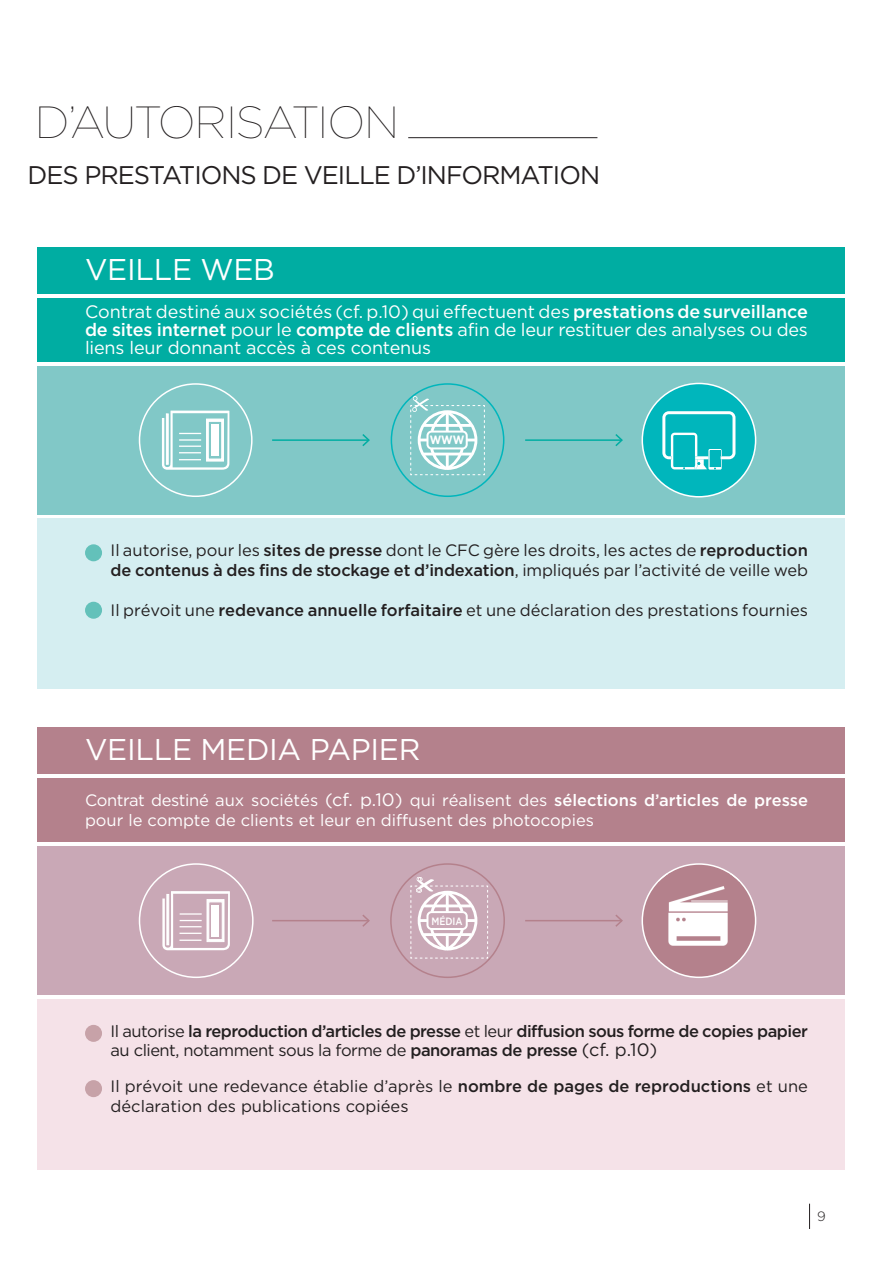
<style>
.page{position:relative;width:893px;height:1263px;background:#fff}
.page>*{position:absolute;margin:0;border:0;box-sizing:border-box;transform-origin:0 0}
.t1{font:100 45px "Gotham";letter-spacing:-.025em;color:#231f20}
.t2{font:30px "Gotham";letter-spacing:-.01em;color:#fff}
.t3{font:25.5px "Gotham";letter-spacing:-.04em;color:#231f20}
.t4{font:18px/18px "Gotham";letter-spacing:-.01em;color:#fff;text-align:justify}
.t5{font:16.5px/19.5px "Gotham";color:#231f20}
.t6{font:500 16.5px/19.5px "Gotham";letter-spacing:-.03em;color:#231f20}
.t7{font:16.5px/19.5px "Gotham";color:#fff}
.t8{font:300 13.5px "Gotham";color:#231f20}
.t9{font:700 12px "Gotham Narrow";color:#fff}
.t10{font:500 10.65px "Gotham Narrow";color:#fff}
.s1{font-weight:500}
.s2{font-size:18px}
.s3{font-weight:400}
.s4{font-weight:400;font-size:18px}
</style>
<div class="page">
<svg style="left:809px;top:1204px;width:1px;height:25px"></svg>
<hr style="left:408px;top:137px;width:189px;height:1px;background:#231f20">
<div style="left:37px;top:247px;width:808px;height:46px;background:#00ada2"></div>
<div style="left:37px;top:366px;width:808px;height:148px;background:#81c8c7"></div>
<div style="left:37px;top:298px;width:808px;height:63px;background:#00ada2"></div>
<div style="left:37px;top:519px;width:808px;height:170px;background:#d5eef1"></div>
<div style="left:37px;top:727px;width:808px;height:47px;background:#b4818c"></div>
<div style="left:37px;top:846px;width:808px;height:149px;background:#c9a8b6"></div>
<div style="left:37px;top:778px;width:808px;height:64px;background:#b4818c"></div>
<div style="left:37px;top:999px;width:808px;height:170px;background:#f5e2e8"></div>
<div style="left:139px;top:383px;width:114px;height:114px;border:2px solid #fff;border-radius:50%"></div>
<div style="left:642px;top:383px;width:114px;height:114px;background:#00b6bc;border-radius:50%"></div>
<div style="left:641px;top:383px;width:115px;height:114px;border:2px solid #fff;border-radius:50%"></div>
<div style="left:391px;top:383px;width:113px;height:114px;border:2px solid #00b6bc;border-radius:50%"></div>
<svg style="left:162px;top:410px;width:67px;height:60px"></svg>
<div style="left:211px;top:424px;width:8px;height:32px;background:#fff"></div>
<svg style="left:662px;top:411px;width:73px;height:59px"></svg>
<hr style="left:272px;top:439px;width:97px;height:2px;background:#00ada2">
<svg style="left:361px;top:434px;width:9px;height:12px"></svg>
<hr style="left:525px;top:439px;width:97px;height:2px;background:#00ada2">
<svg style="left:614px;top:434px;width:9px;height:12px"></svg>
<svg style="left:410px;top:396px;width:75px;height:79px"></svg>
<hr style="left:423px;top:424px;width:49px;height:3px;background:#fff">
<hr style="left:423px;top:453px;width:49px;height:2px;background:#fff">
<div style="left:426px;top:431px;width:42px;height:18px;border:2px solid #fff;border-radius:4px"></div>
<div style="left:85px;top:544px;width:17px;height:17px;background:#63c1ba;border-radius:50%"></div>
<div style="left:85px;top:602px;width:17px;height:17px;background:#63c1ba;border-radius:50%"></div>
<div style="left:139px;top:863px;width:115px;height:115px;border:2px solid #fff;border-radius:50%"></div>
<svg style="left:641px;top:863px;width:115px;height:115px"></svg>
<div style="left:390px;top:863px;width:115px;height:115px;border:2px solid #b4818c;border-radius:50%"></div>
<svg style="left:162px;top:891px;width:68px;height:59px"></svg>
<hr style="left:179px;top:939px;width:22px;height:2px;background:#fff">
<hr style="left:180px;top:913px;width:22px;height:2px;background:#fff">
<div style="left:212px;top:905px;width:7px;height:32px;background:#fff"></div>
<img style="left:658px;top:873px;width:81px;height:88px">
<hr style="left:272px;top:920px;width:97px;height:1px;background:#b4818c">
<svg style="left:361px;top:915px;width:9px;height:12px"></svg>
<hr style="left:525px;top:920px;width:97px;height:1px;background:#b4818c">
<svg style="left:614px;top:915px;width:9px;height:12px"></svg>
<svg style="left:410px;top:877px;width:78px;height:82px"></svg>
<hr style="left:423px;top:904px;width:49px;height:3px;background:#fff">
<hr style="left:423px;top:933px;width:49px;height:3px;background:#fff">
<div style="left:426px;top:911px;width:42px;height:19px;border:2px solid #fff;border-radius:4px"></div>
<div style="left:85px;top:1025px;width:17px;height:17px;background:#c7a2a8;border-radius:50%"></div>
<div style="left:85px;top:1080px;width:17px;height:17px;background:#c7a2a8;border-radius:50%"></div>
<h1 class="t1" style="left:35px;top:98px;width:366px">D’AUTORISATION</h1>
<h3 class="t3" style="left:28px;top:161px;width:574px">DES PRESTATIONS DE VEILLE D’INFORMATION</h3>
<h2 class="t2" style="left:85px;top:253px;width:191px">VEILLE WEB</h2>
<p class="t4" style="left:85px;top:302px;width:724px">Contrat destiné aux sociétés (cf. p.10) qui effectuent des <span class="s1">prestations de surveillance de sites internet</span> pour le <span class="s1">compte de clients</span> afin de leur restituer des analyses ou des liens leur donnant accès à ces contenus</p>
<p class="t9" style="left:430px;top:432px;width:36px">WWW</p>
<p class="t5" style="left:111px;top:540px;width:699px">Il autorise, pour les <span class="s1">sites de presse</span> dont le CFC gère les droits, les actes de <span class="s1">reproduction de contenus à des fins de stockage et d’indexation</span>, impliqués par l’activité de veille web</p>
<p class="t5" style="left:111px;top:600px;width:699px">Il prévoit une <span class="s1">redevance annuelle forfaitaire</span> et une déclaration des prestations fournies</p>
<h2 class="t2" style="left:85px;top:733px;width:337px">VEILLE MEDIA PAPIER</h2>
<p class="t7" style="left:85px;top:790px;width:724px">Contrat destiné aux sociétés <span class="s2">(cf. p.10)</span> qui réalisent des <span class="s1">sélections d’articles de presse </span>pour le compte de clients et leur en diffusent des photocopies</p>
<p class="t10" style="left:431px;top:914px;width:33px">MÉDIA</p>
<p class="t6" style="left:111px;top:1021px;width:699px"><span class="s3">Il autorise</span> la reproduction d’articles de presse <span class="s3">et leur</span> diffusion sous forme de copies papier <span class="s3">au client, notamment sous la forme de</span> panoramas de presse <span class="s4">(cf. p.10)</span></p>
<p class="t5" style="left:111px;top:1076px;width:699px">Il prévoit une redevance établie d’après le <span class="s1">nombre de pages de reproductions</span> et une déclaration des publications copiées</p>
<p class="t8" style="left:817px;top:1209px;width:10px">9</p>
</div>
